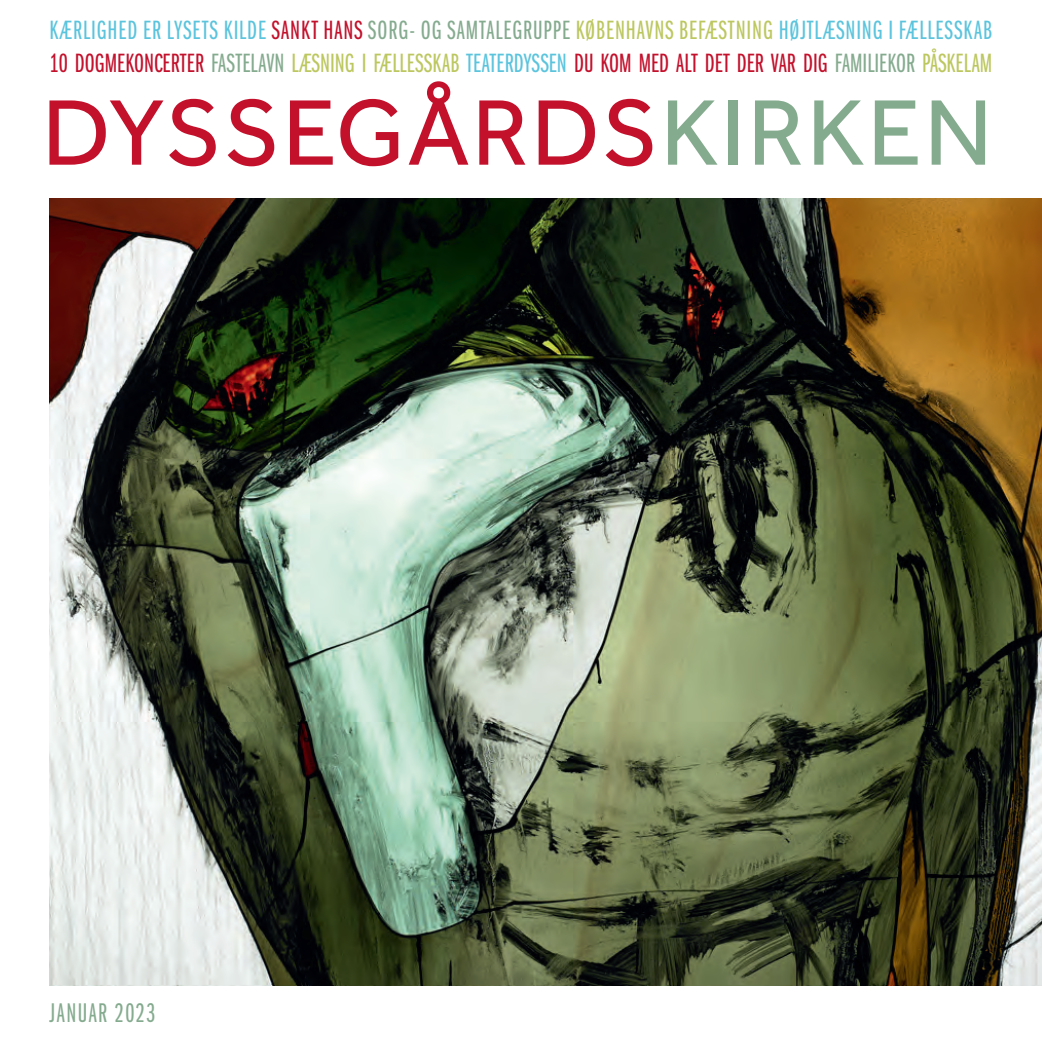
<style>
.page{position:relative;width:1042px;height:1042px;background:#fff}
.page>*{position:absolute;margin:0;border:0;box-sizing:border-box;transform-origin:0 0}
.t1{font:96.25px "Effra";letter-spacing:.025em;color:#c3112c}
.t2{font:28px "Franklin Gothic URW Ext Com D Boo";letter-spacing:.05em;color:#85ab8f}
.t3{font:27.47px "Franklin Gothic URW Ext Com D Boo";color:#c3112c}
.t4{font:27.47px "Franklin Gothic URW Ext Com D Boo";letter-spacing:.03em;color:#5bc4dd}
.s1{color:#c3112c}
.s2{color:#85ab8f}
.s3{color:#bcc75f}
.s4{color:#5bc4dd}
</style>
<div class="page">
<img style="left:50px;top:198px;width:992px;height:788px">
<p class="t4" style="left:50px;top:15px;width:944px">KÆRLIGHED ER LYSETS KILDE <span class="s1">SANKT HANS</span> <span class="s2">SORG- OG SAMTALEGRUPPE</span> <span class="s3">KØBENHAVNS BEFÆSTNING</span> HØJTLÆSNING I FÆLLESSKAB</p>
<p class="t3" style="left:50px;top:49px;width:944px">10 DOGMEKONCERTER <span class="s2">FASTELAVN</span> <span class="s3">LÆSNING I FÆLLESSKAB</span> <span class="s4">TEATERDYSSEN</span> DU KOM MED ALT DET DER VAR DIG <span class="s2">FAMILIEKOR</span> <span class="s3">PÅSKELAM</span></p>
<p class="t1" style="left:42px;top:75px;width:951px">DYSSEGÅRDS<span class="s2">KIRKEN</span></p>
<p class="t2" style="left:50px;top:998px;width:107px">JANUAR 2023</p>
</div>
